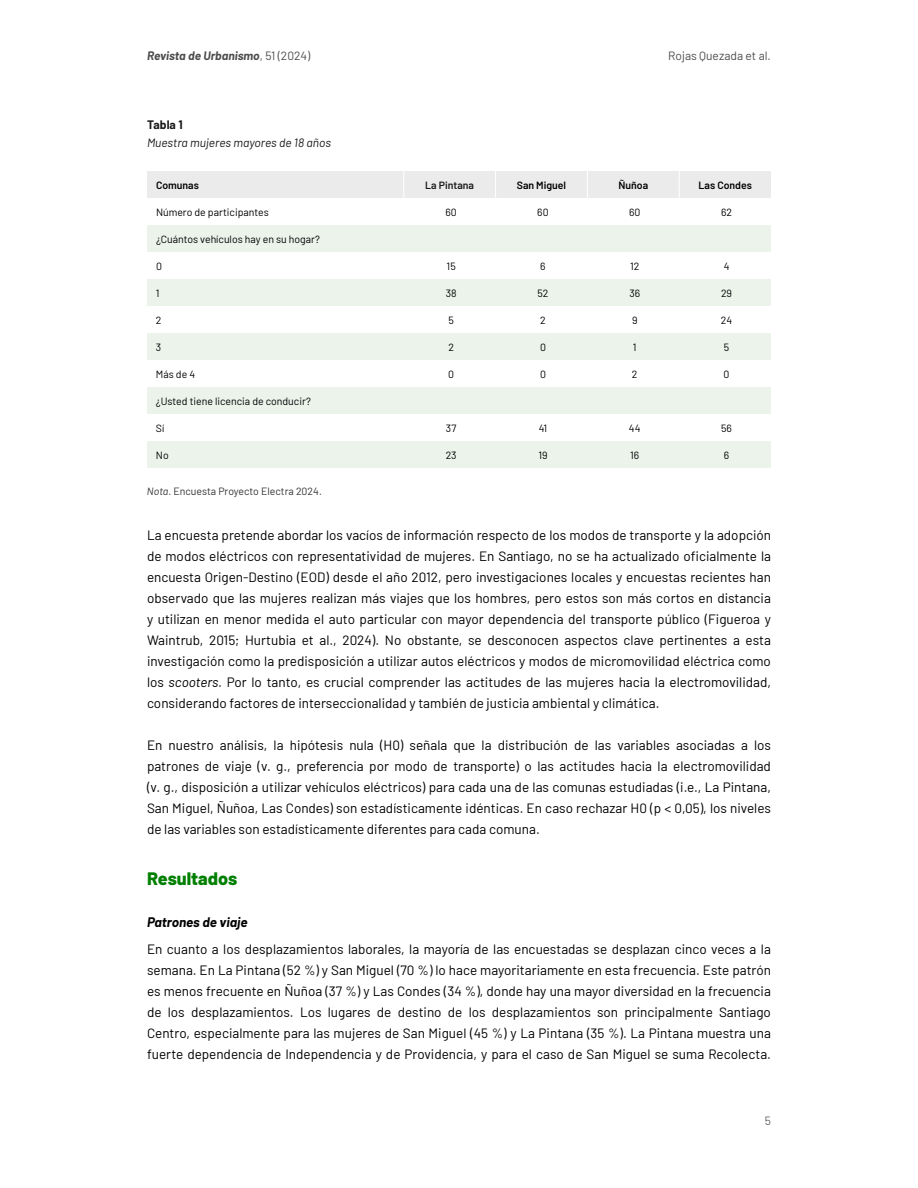
<style>
.page{position:relative;width:918px;height:1188px;background:#fff}
.page>*{position:absolute;margin:0;border:0;box-sizing:border-box;transform-origin:0 0}
.t1{font:800 18px "Barlow";color:#007f00}
.t2{font:13.5px/21px "Barlow";color:#000;text-align:justify}
.t3{font:italic 700 13.5px "Barlow";color:#000}
.t4{font:italic 12px "Barlow";color:#1a1a1a}
.t5{font:italic 700 12px "Barlow";color:#4d4d4d}
.t6{font:12px "Barlow";color:#4d4d4d}
.t7{font:700 12px "Barlow";color:#1a1a1a}
.t8{font:12px "Barlow";color:#666}
.t9{font:10.5px "Barlow";color:#000}
.t10{font:10.5px "Barlow";color:#333}
.t11{font:600 10.5px "Barlow";color:#000}
.t12{font:600 10.5px "Barlow";color:#1a1a1a}
.s1{font-weight:400;font-style:normal}
.s2{font-style:italic}
</style>
<div class="page">
<svg style="left:147px;top:225px;width:624px;height:243px;fill:#ebf3eb"></svg>
<div style="left:147px;top:171px;width:624px;height:27px;background:#ebebeb"></div>
<p class="t5" style="left:147px;top:47px;width:165px">Revista de Urbanismo<span class="s1">, 51 (2024)</span></p>
<p class="t6" style="left:668px;top:47px;width:104px">Rojas Quezada et al.</p>
<p class="t7" style="left:147px;top:116px;width:37px">Tabla 1</p>
<p class="t4" style="left:147px;top:134px;width:185px">Muestra mujeres mayores de 18 años</p>
<p class="t11" style="left:156px;top:178px;width:44px">Comunas</p>
<p class="t12" style="left:425px;top:178px;width:50px">La Pintana</p>
<p class="t11" style="left:517px;top:178px;width:51px">San Miguel</p>
<p class="t11" style="left:618px;top:178px;width:31px">Ñuñoa</p>
<p class="t11" style="left:699px;top:178px;width:55px">Las Condes</p>
<p class="t9" style="left:156px;top:205px;width:114px">Número de participantes</p>
<p class="t9" style="left:446px;top:205px;width:13px">60</p>
<p class="t9" style="left:537px;top:205px;width:13px">60</p>
<p class="t9" style="left:629px;top:205px;width:13px">60</p>
<p class="t9" style="left:721px;top:205px;width:13px">62</p>
<p class="t9" style="left:156px;top:232px;width:166px">¿Cuántos vehículos hay en su hogar?</p>
<p class="t9" style="left:156px;top:259px;width:7px">0</p>
<p class="t9" style="left:447px;top:259px;width:11px">15</p>
<p class="t9" style="left:540px;top:259px;width:7px">6</p>
<p class="t9" style="left:630px;top:259px;width:11px">12</p>
<p class="t9" style="left:724px;top:259px;width:7px">4</p>
<p class="t9" style="left:156px;top:286px;width:5px">1</p>
<p class="t9" style="left:446px;top:286px;width:12px">38</p>
<p class="t9" style="left:537px;top:286px;width:13px">52</p>
<p class="t9" style="left:629px;top:286px;width:12px">36</p>
<p class="t9" style="left:721px;top:286px;width:13px">29</p>
<p class="t9" style="left:156px;top:313px;width:7px">2</p>
<p class="t9" style="left:448px;top:313px;width:7px">5</p>
<p class="t9" style="left:540px;top:313px;width:7px">2</p>
<p class="t9" style="left:632px;top:313px;width:7px">9</p>
<p class="t9" style="left:721px;top:313px;width:13px">24</p>
<p class="t9" style="left:156px;top:340px;width:7px">3</p>
<p class="t9" style="left:448px;top:340px;width:7px">2</p>
<p class="t9" style="left:540px;top:340px;width:7px">0</p>
<p class="t9" style="left:633px;top:340px;width:5px">1</p>
<p class="t9" style="left:724px;top:340px;width:7px">5</p>
<p class="t9" style="left:156px;top:367px;width:41px">Más de 4</p>
<p class="t9" style="left:448px;top:367px;width:7px">0</p>
<p class="t9" style="left:540px;top:367px;width:7px">0</p>
<p class="t9" style="left:632px;top:367px;width:7px">2</p>
<p class="t9" style="left:724px;top:367px;width:7px">0</p>
<p class="t9" style="left:156px;top:394px;width:156px">¿Usted tiene licencia de conducir?</p>
<p class="t9" style="left:156px;top:421px;width:10px">Sí</p>
<p class="t9" style="left:446px;top:421px;width:12px">37</p>
<p class="t9" style="left:539px;top:421px;width:10px">41</p>
<p class="t9" style="left:629px;top:421px;width:13px">44</p>
<p class="t9" style="left:721px;top:421px;width:12px">56</p>
<p class="t9" style="left:156px;top:448px;width:14px">No</p>
<p class="t9" style="left:446px;top:448px;width:12px">23</p>
<p class="t9" style="left:538px;top:448px;width:11px">19</p>
<p class="t9" style="left:630px;top:448px;width:11px">16</p>
<p class="t9" style="left:724px;top:448px;width:7px">6</p>
<p class="t10" style="left:147px;top:484px;width:176px"><span class="s2">Nota</span>. Encuesta Proyecto Electra 2024.</p>
<p class="t2" style="left:147px;top:524px;width:626px">La encuesta pretende abordar los vacíos de información respecto de los modos de transporte y la adopción de modos eléctricos con representatividad de mujeres. En Santiago, no se ha actualizado oficialmente la encuesta Origen-Destino (EOD) desde el año 2012, pero investigaciones locales y encuestas recientes han observado que las mujeres realizan más viajes que los hombres, pero estos son más cortos en distancia y utilizan en menor medida el auto particular con mayor dependencia del transporte público (Figueroa y Waintrub, 2015; Hurtubia et al., 2024). No obstante, se desconocen aspectos clave pertinentes a esta investigación como la predisposición a utilizar autos eléctricos y modos de micromovilidad eléctrica como los <span class="s2">scooters.</span> Por lo tanto, es crucial comprender las actitudes de las mujeres hacia la electromovilidad, considerando factores de interseccionalidad y también de justicia ambiental y climática.</p>
<p class="t2" style="left:147px;top:734px;width:626px">En nuestro análisis, la hipótesis nula (H0) señala que la distribución de las variables asociadas a los patrones de viaje (v. g., preferencia por modo de transporte) o las actitudes hacia la electromovilidad (v. g., disposición a utilizar vehículos eléctricos) para cada una de las comunas estudiadas (i.e., La Pintana, San Miguel, Ñuñoa, Las Condes) son estadísticamente idénticas. En caso rechazar H0 (p &lt; 0,05), los niveles de las variables son estadísticamente diferentes para cada comuna.</p>
<h1 class="t1" style="left:147px;top:865px;width:92px">Resultados</h1>
<p class="t3" style="left:147px;top:912px;width:102px">Patrones de viaje</p>
<p class="t2" style="left:147px;top:938px;width:626px">En cuanto a los desplazamientos laborales, la mayoría de las encuestadas se desplazan cinco veces a la semana. En La Pintana (52 %) y San Miguel (70 %) lo hace mayoritariamente en esta frecuencia. Este patrón es menos frecuente en Ñuñoa (37 %) y Las Condes (34 %), donde hay una mayor diversidad en la frecuencia de los desplazamientos. Los lugares de destino de los desplazamientos son principalmente Santiago Centro, especialmente para las mujeres de San Miguel (45 %) y La Pintana (35 %). La Pintana muestra una fuerte dependencia de Independencia y de Providencia, y para el caso de San Miguel se suma Recolecta.</p>
<p class="t8" style="left:765px;top:1112px;width:8px">5</p>
</div>
